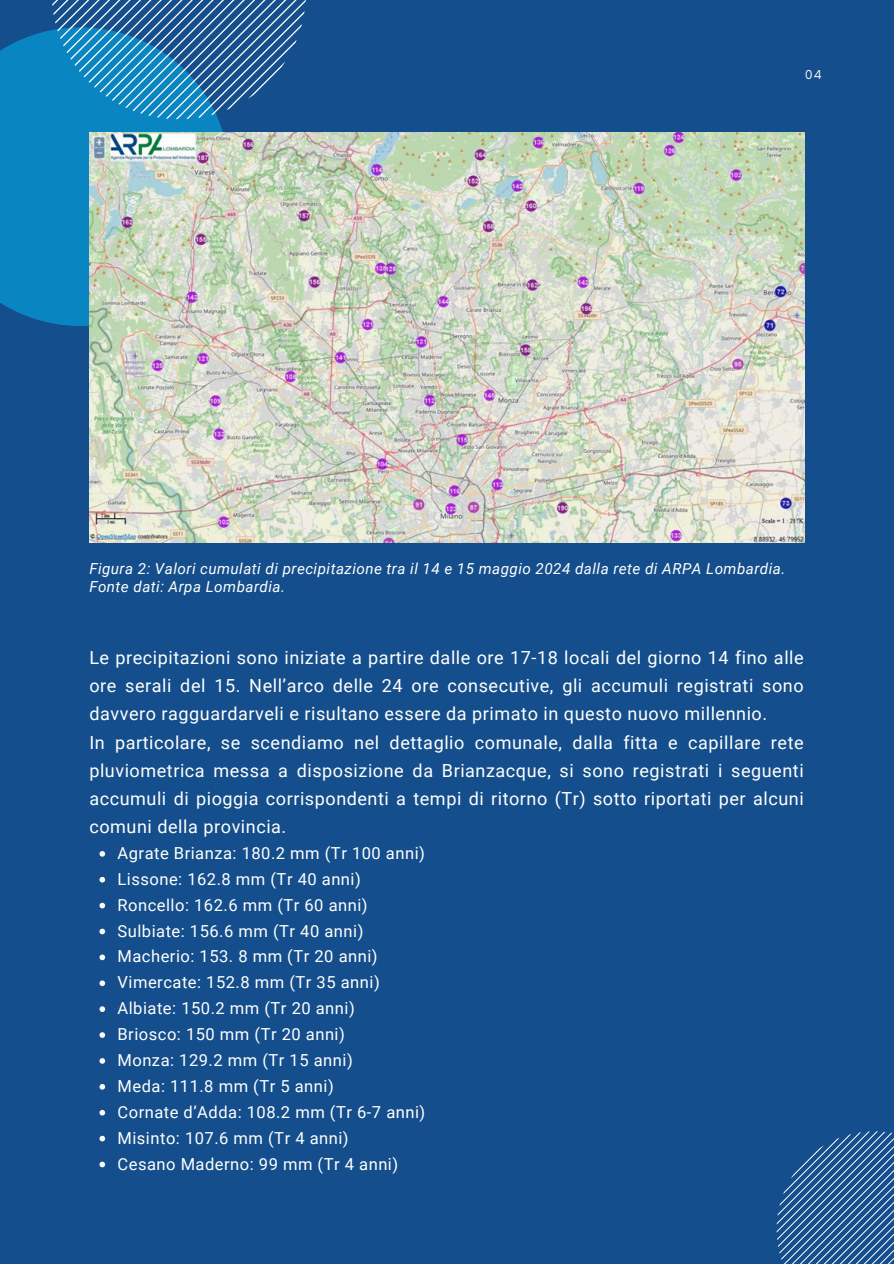
<style>
.page{position:relative;width:894px;height:1264px;background:#fff}
.page>*{position:absolute;margin:0;border:0;box-sizing:border-box;transform-origin:0 0}
.t1{font:18px/28.2px "Roboto";letter-spacing:.03em;color:#fff}
.t2{font:16.5px "Roboto";letter-spacing:.03em;color:#fff}
.t3{font:italic 15.15px/18px "Roboto";letter-spacing:.03em;color:#fff}
.t4{font:13.2px "Glacial Indifference";color:#fff}
</style>
<div class="page">
<div style="left:0;top:0;width:893px;height:1263px;background:#144e8c"></div>
<div style="left:0;top:30px;width:230px;height:296px;background:#0985c2"></div>
<svg style="left:52px;top:0;width:254px;height:119px"></svg>
<svg style="left:776px;top:1131px;width:117px;height:132px"></svg>
<img style="left:89px;top:133px;width:715px;height:409px">
<svg style="left:99px;top:851px;width:6px;height:5px"></svg>
<svg style="left:99px;top:876px;width:6px;height:6px"></svg>
<svg style="left:99px;top:902px;width:6px;height:6px"></svg>
<svg style="left:99px;top:928px;width:6px;height:6px"></svg>
<svg style="left:99px;top:954px;width:6px;height:6px"></svg>
<svg style="left:99px;top:980px;width:6px;height:6px"></svg>
<svg style="left:99px;top:1006px;width:6px;height:5px"></svg>
<svg style="left:99px;top:1032px;width:6px;height:5px"></svg>
<svg style="left:99px;top:1058px;width:6px;height:5px"></svg>
<svg style="left:99px;top:1084px;width:6px;height:5px"></svg>
<svg style="left:99px;top:1109px;width:6px;height:6px"></svg>
<svg style="left:99px;top:1135px;width:6px;height:6px"></svg>
<svg style="left:99px;top:1161px;width:6px;height:6px"></svg>
<p class="t4" style="left:805px;top:66px;width:18px">04</p>
<p class="t3" style="left:89px;top:559px;width:697px">Figura 2: Valori cumulati di precipitazione tra il 14 e 15 maggio 2024 dalla rete di ARPA Lombardia.<br>Fonte dati: Arpa Lombardia.</p>
<p class="t1" style="left:89px;top:644px;width:715px">Le precipitazioni sono iniziate a partire dalle ore 17-18 locali del giorno 14 fino alle ore serali del 15. Nell’arco delle 24 ore consecutive, gli accumuli registrati sono davvero ragguardarveli e risultano essere da primato in questo nuovo millennio.<br>In particolare, se scendiamo nel dettaglio comunale, dalla fitta e capillare rete pluviometrica messa a disposizione da Brianzacque, si sono registrati i seguenti accumuli di pioggia corrispondenti a tempi di ritorno (Tr) sotto riportati per alcuni comuni della provincia.</p>
<h1 class="t2" style="left:117px;top:843px;width:309px">Agrate Brianza: 180.2 mm (Tr 100 anni)</h1>
<p class="t2" style="left:117px;top:869px;width:245px">Lissone: 162.8 mm (Tr 40 anni)</p>
<p class="t2" style="left:117px;top:895px;width:251px">Roncello: 162.6 mm (Tr 60 anni)</p>
<p class="t2" style="left:117px;top:921px;width:247px">Sulbiate: 156.6 mm (Tr 40 anni)</p>
<p class="t2" style="left:117px;top:947px;width:261px">Macherio: 153. 8 mm (Tr 20 anni)</p>
<p class="t2" style="left:117px;top:973px;width:264px">Vimercate: 152.8 mm (Tr 35 anni)</p>
<p class="t2" style="left:117px;top:998px;width:239px">Albiate: 150.2 mm (Tr 20 anni)</p>
<p class="t2" style="left:117px;top:1024px;width:229px">Briosco: 150 mm (Tr 20 anni)</p>
<p class="t2" style="left:117px;top:1050px;width:237px">Monza: 129.2 mm (Tr 15 anni)</p>
<p class="t2" style="left:117px;top:1076px;width:218px">Meda: 111.8 mm (Tr 5 anni)</p>
<p class="t2" style="left:117px;top:1102px;width:309px">Cornate d’Adda: 108.2 mm (Tr 6-7 anni)</p>
<p class="t2" style="left:117px;top:1128px;width:233px">Misinto: 107.6 mm (Tr 4 anni)</p>
<p class="t2" style="left:117px;top:1154px;width:282px">Cesano Maderno: 99 mm (Tr 4 anni)</p>
</div>
